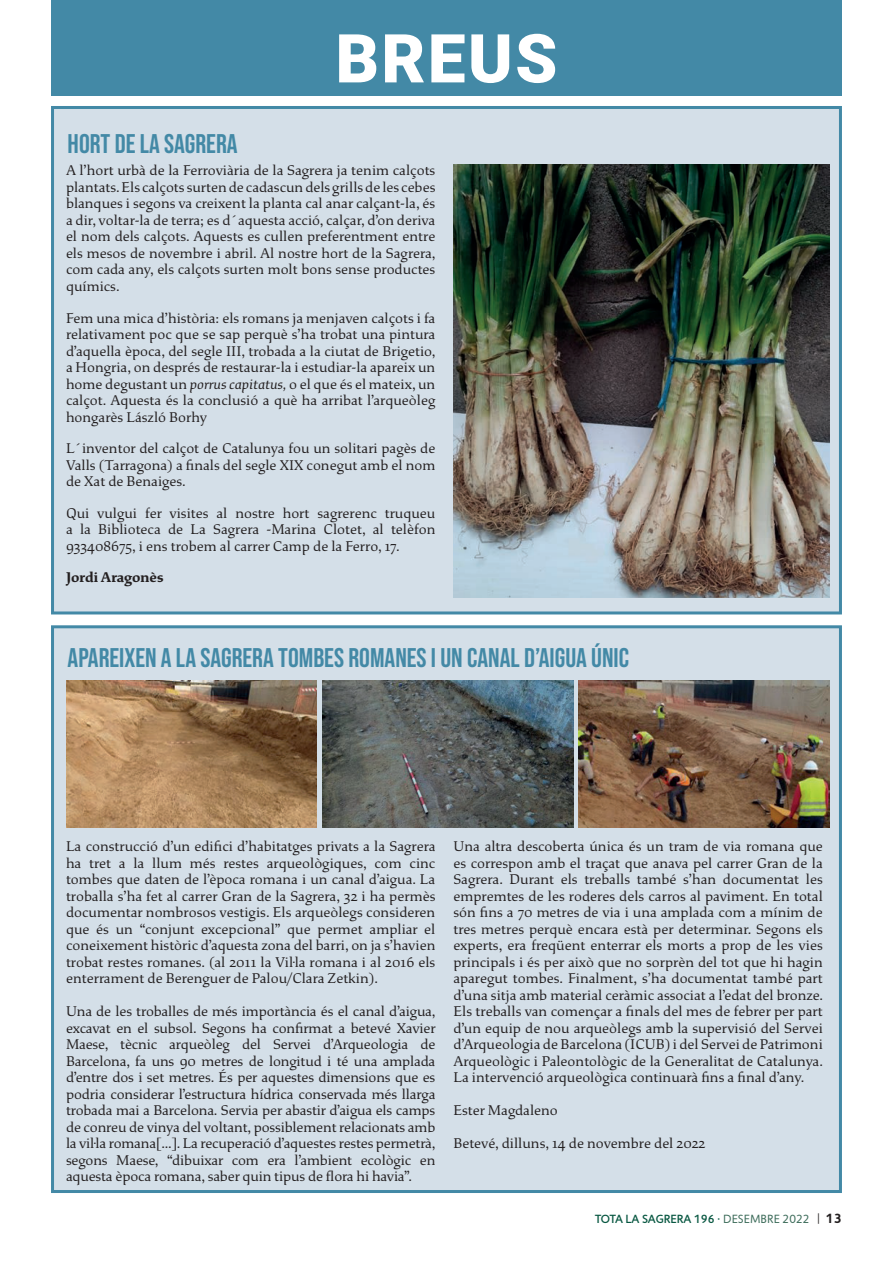
<style>
.page{position:relative;width:893px;height:1263px;background:#fff}
.page>*{position:absolute;margin:0;border:0;box-sizing:border-box;transform-origin:0 0}
.t1{font:900 67.5px "Roboto";letter-spacing:.035em;color:#fff}
.t2{font:700 27px "Bebas Neue Pro";color:#4389a6}
.t3{font:15px/16.5px "Study";color:#231f20;text-align:justify}
.t4{font:700 15px "Study";color:#231f20}
.t5{font:500 12px "Jigsaw";color:#095842}
.s1{font-style:italic}
.s2{font-weight:400;color:#3e6d5b}
.s3{font-weight:300;font-size:12.75px;color:#231f20}
.s4{font-weight:700;font-size:13.5px;color:#231f20}
</style>
<div class="page">
<div style="left:51px;top:106px;width:791px;height:508px;background:#d4dfe8;border:3px solid #4389a6"></div>
<div style="left:51px;top:625px;width:791px;height:568px;background:#d4dfe8;border:3px solid #4389a6"></div>
<div style="left:51px;top:0;width:791px;height:95px;background:#4389a6"></div>
<img style="left:453px;top:165px;width:376px;height:432px">
<img style="left:66px;top:680px;width:250px;height:148px">
<img style="left:579px;top:680px;width:250px;height:148px">
<img style="left:323px;top:680px;width:250px;height:148px">
<h2 class="t2" style="left:68px;top:128px;width:172px">HORT DE LA SAGRERA</h2>
<h1 class="t1" style="left:335px;top:11px;width:223px">BREUS</h1>
<p class="t3" style="left:66px;top:163px;width:371px">A l’hort urbà de la Ferroviària de la Sagrera ja tenim calçots plantats. Els calçots surten de cadascun dels grills de les cebes blanques i segons va creixent la planta cal anar calçant-la, és a dir, voltar-la de terra; es d´aquesta acció, calçar, d’on deriva el nom dels calçots. Aquests es cullen preferentment entre els mesos de novembre i abril. Al nostre hort de la Sagrera, com cada any, els calçots surten molt bons sense productes químics.</p>
<p class="t3" style="left:66px;top:310px;width:371px">Fem una mica d’història: els romans ja menjaven calçots i fa relativament poc que se sap perquè s’ha trobat una pintura d’aquella època, del segle III, trobada a la ciutat de Brigetio, a Hongria, on després de restaurar-la i estudiar-la apareix un home degustant un <span class="s1">porrus capitatus,</span> o el que és el mateix, un calçot. Aquesta és la conclusió a què ha arribat l’arqueòleg hongarès László Borhy</p>
<p class="t3" style="left:66px;top:440px;width:371px">L´inventor del calçot de Catalunya fou un solitari pagès de Valls (Tarragona) a finals del segle XIX conegut amb el nom de Xat de Benaiges.</p>
<p class="t3" style="left:66px;top:505px;width:371px">Qui vulgui fer visites al nostre hort sagrerenc truqueu a la Biblioteca de La Sagrera -Marina Clotet, al telèfon 933408675, i ens trobem al carrer Camp de la Ferro, 17.</p>
<p class="t4" style="left:66px;top:568px;width:99px">Jordi Aragonès</p>
<h2 class="t2" style="left:68px;top:642px;width:563px">APAREIXEN A LA SAGRERA TOMBES ROMANES I UN CANAL D’AIGUA ÚNIC</h2>
<p class="t3" style="left:66px;top:838px;width:371px">La construcció d’un edifici d’habitatges privats a la Sagrera ha tret a la llum més restes arqueològiques, com cinc tombes que daten de l’època romana i un canal d’aigua. La troballa s’ha fet al carrer Gran de la Sagrera, 32 i ha permès documentar nombrosos vestigis. Els arqueòlegs consideren que és un “conjunt excepcional” que permet ampliar el coneixement històric d’aquesta zona del barri, on ja s’havien trobat restes romanes. (al 2011 la Vil·la romana i al 2016 els enterrament de Berenguer de Palou/Clara Zetkin).</p>
<p class="t3" style="left:66px;top:1003px;width:371px">Una de les troballes de més importància és el canal d’aigua, excavat en el subsol. Segons ha confirmat a betevé Xavier Maese, tècnic arqueòleg del Servei d’Arqueologia de Barcelona, fa uns 90 metres de longitud i té una amplada d’entre dos i set metres. És per aquestes dimensions que es podria considerar l’estructura hídrica conservada més llarga trobada mai a Barcelona. Servia per abastir d’aigua els camps de conreu de vinya del voltant, possiblement relacionats amb la vil·la romana[...]. La recuperació d’aquestes restes permetrà, segons Maese, “dibuixar com era l’ambient ecològic en aquesta època romana, saber quin tipus de flora hi havia”.</p>
<p class="t3" style="left:453px;top:838px;width:371px">Una altra descoberta única és un tram de via romana que es correspon amb el traçat que anava pel carrer Gran de la Sagrera. Durant els treballs també s’han documentat les empremtes de les roderes dels carros al paviment. En total són fins a 70 metres de via i una amplada com a mínim de tres metres perquè encara està per determinar. Segons els experts, era freqüent enterrar els morts a prop de les vies principals i és per això que no sorprèn del tot que hi hagin aparegut tombes. Finalment, s’ha documentat també part d’una sitja amb material ceràmic associat a l’edat del bronze.<br>Els treballs van començar a finals del mes de febrer per part d’un equip de nou arqueòlegs amb la supervisió del Servei d’Arqueologia de Barcelona (ICUB) i del Servei de Patrimoni Arqueològic i Paleontològic de la Generalitat de Catalunya.<br>La intervenció arqueològica continuarà fins a final d’any.</p>
<p class="t3" style="left:453px;top:1102px;width:106px">Ester Magdaleno</p>
<p class="t3" style="left:453px;top:1135px;width:254px">Betevé, dilluns, 14 de novembre del 2022</p>
<p class="t5" style="left:595px;top:1212px;width:248px">TOTA LA SAGRERA 196 · <span class="s2">DESEMBRE 2022</span> <span class="s3">|</span> <span class="s4">13</span></p>
</div>
